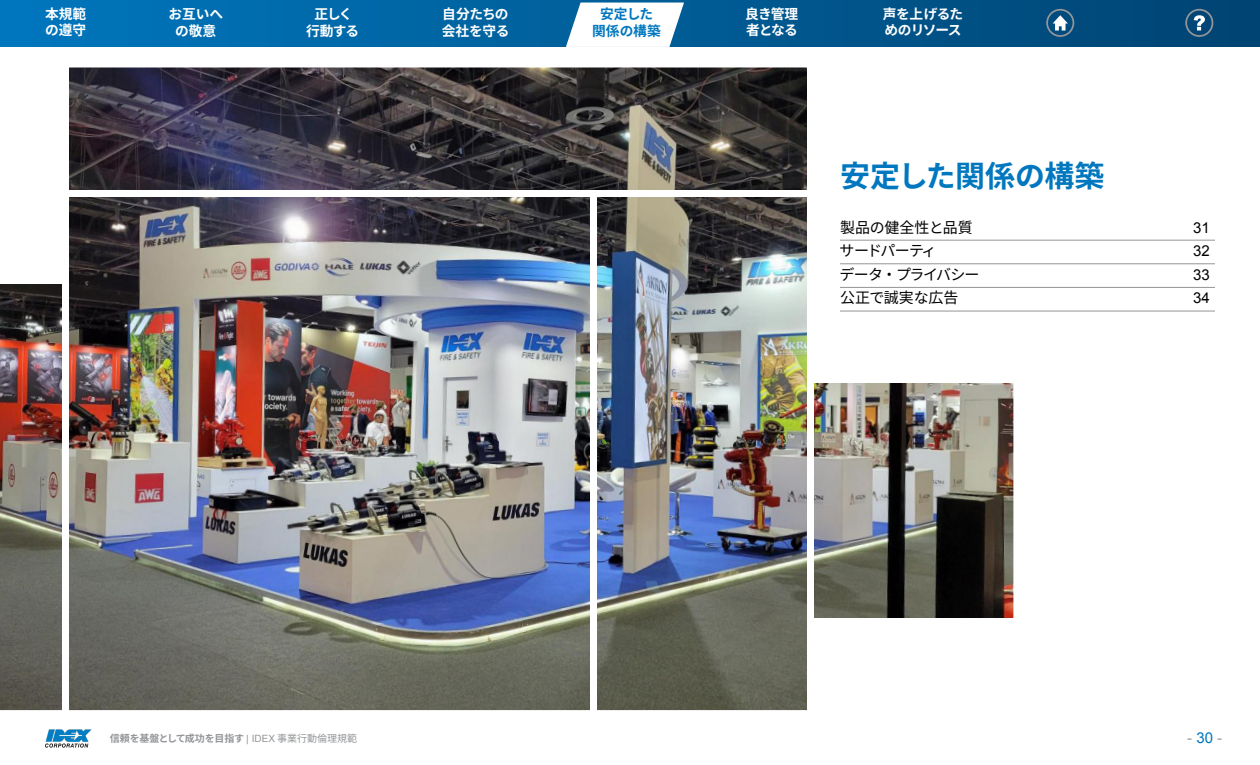
<style>
.page{position:relative;width:1260px;height:765px;background:#fff}
.page>*{position:absolute;margin:0;border:0;box-sizing:border-box;transform-origin:0 0}
.t1{font:700 30px "Source Han Sans JP";letter-spacing:-.005em;color:#0077be}
.t2{font:15px "Source Han Sans JP";letter-spacing:-.07em;color:#000}
.t3{font:15px "Source Han Sans JP";letter-spacing:-.01em;color:#000}
.t4{font:15px "Arial";color:#000}
.t5{font:15px "Source Han Sans JP";color:#000}
.t6{font:15px "Source Han Sans JP";letter-spacing:-.085em;color:#000}
.t7{font:15px "Arial";color:#939598}
.t8{font:700 13.75px/16.5px "Source Han Sans JP";letter-spacing:-.03em;color:#fff}
.t9{font:700 13.75px/16.5px "Source Han Sans JP";letter-spacing:-.065em;color:#fff}
.t10{font:700 13.75px/16.5px "Source Han Sans JP";color:#0077be;text-align:center}
.t11{font:700 13.75px/16.5px "Source Han Sans JP";letter-spacing:-.06em;color:#fff}
.t12{font:700 10px "Source Han Sans JP";letter-spacing:-.03em;color:#939598}
.s1{font-family:"Arial";font-weight:400}
.s2{font-weight:400}
.s3{color:#0077be}
</style>
<div class="page">
<div style="left:0;top:0;width:1260px;height:46px;background:linear-gradient(to right,#0a7dc2,#0a4a76)"></div>
<img style="left:45px;top:729px;width:47px;height:19px">
<svg style="left:566px;top:3px;width:118px;height:44px"></svg>
<svg style="left:1046px;top:9px;width:28px;height:28px"></svg>
<svg style="left:1185px;top:9px;width:28px;height:28px"></svg>
<img style="left:0;top:68px;width:1013px;height:642px">
<div style="left:807px;top:57px;width:226px;height:326px;background:#fff"></div>
<div style="left:62px;top:52px;width:7px;height:663px;background:#fff"></div>
<div style="left:590px;top:193px;width:6px;height:522px;background:#fff"></div>
<div style="left:807px;top:379px;width:7px;height:336px;background:#fff"></div>
<div style="left:0;top:190px;width:1246px;height:6px;background:#fff"></div>
<div style="left:0;top:57px;width:66px;height:226px;background:#fff"></div>
<div style="left:810px;top:618px;width:251px;height:112px;background:#fff"></div>
<hr style="left:840px;top:240px;width:375px;height:1px;background:#939598">
<hr style="left:840px;top:264px;width:375px;height:1px;background:#939598">
<hr style="left:840px;top:287px;width:375px;height:1px;background:#939598">
<hr style="left:840px;top:311px;width:375px;height:1px;background:#939598">
<p class="t8" style="left:45px;top:6px;width:43px">本規範の遵守</p>
<p class="t8" style="left:169px;top:6px;width:56px;text-align:center">お互いへの敬意</p>
<p class="t8" style="left:442px;top:6px;width:69px">自分たちの会社を守る</p>
<p class="t10" style="left:592px;top:6px;width:70px">安定した関係の構築</p>
<p class="t11" style="left:745px;top:6px;width:55px">良き管理者となる</p>
<p class="t8" style="left:306px;top:6px;width:55px;text-align:center">正しく行動する</p>
<p class="t9" style="left:883px;top:6px;width:82px">声を上げるためのリソース</p>
<h1 class="t1" style="left:840px;top:159px;width:266px">安定した関係の構築</h1>
<p class="t3" style="left:840px;top:219px;width:134px">製品の健全性と品質</p>
<p class="t4" style="left:1193px;top:217px;width:18px">31</p>
<p class="t6" style="left:840px;top:242px;width:98px">サードパーティ</p>
<p class="t4" style="left:1193px;top:241px;width:18px">32</p>
<p class="t2" style="left:840px;top:266px;width:142px">データ・プライバシー</p>
<p class="t4" style="left:1193px;top:265px;width:18px">33</p>
<p class="t5" style="left:840px;top:290px;width:120px">公正で誠実な広告</p>
<p class="t4" style="left:1193px;top:288px;width:18px">34</p>
<p class="t12" style="left:110px;top:733px;width:249px">信頼を基盤として成功を目指す <span class="s1">| IDEX</span> <span class="s2">事業行動倫理規範</span></p>
<p class="t7" style="left:1187px;top:728px;width:37px">- <span class="s3">30</span> -</p>
</div>
